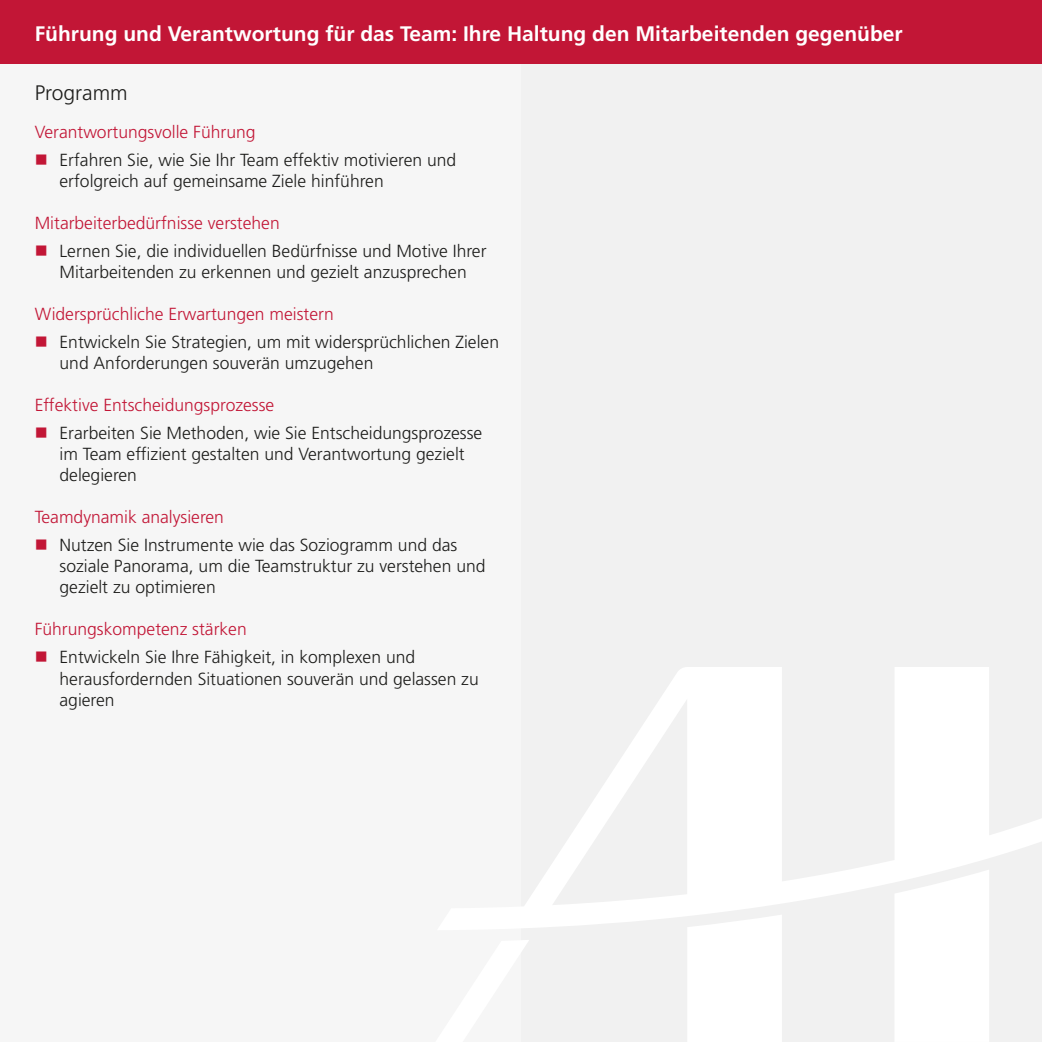
<style>
.page{position:relative;width:1042px;height:1042px;background:#fff}
.page>*{position:absolute;margin:0;border:0;box-sizing:border-box;transform-origin:0 0}
.t1{font:700 21px "Frutiger LT Pro";color:#fff}
.t2{font:300 21px "Frutiger LT Pro";color:#1d1d1b}
.t3{font:300 17.5px/21px "Frutiger LT Pro";color:#1d1d1b}
.t4{font:300 17.5px "Frutiger LT Pro";color:#c21636}
</style>
<div class="page">
<div style="left:0;top:0;width:1042px;height:65px;background:#c21636"></div>
<div style="left:521px;top:65px;width:521px;height:977px;background:#f1f1f1"></div>
<div style="left:0;top:65px;width:521px;height:977px;background:#f6f6f6"></div>
<div style="left:688px;top:930px;width:94px;height:112px;background:#fff"></div>
<div style="left:895px;top:930px;width:94px;height:112px;background:#fff"></div>
<svg style="left:521px;top:940px;width:8px;height:11px"></svg>
<svg style="left:521px;top:667px;width:521px;height:263px"></svg>
<p class="t1" style="left:35px;top:25px;width:869px">Führung und Verantwortung für das Team: Ihre Haltung den Mitarbeitenden gegenüber</p>
<p class="t2" style="left:35px;top:84px;width:94px">Programm</p>
<p class="t4" style="left:35px;top:125px;width:222px">Verantwortungsvolle Führung</p>
<p class="t3" style="left:60px;top:151px;width:398px">Erfahren Sie, wie Sie Ihr Team effektiv motivieren und erfolgreich auf gemeinsame Ziele hinführen</p>
<p class="t4" style="left:35px;top:216px;width:247px">Mitarbeiterbedürfnisse verstehen</p>
<p class="t3" style="left:60px;top:242px;width:428px">Lernen Sie, die individuellen Bedürfnisse und Motive Ihrer<br>Mitarbeitenden zu erkennen und gezielt anzusprechen</p>
<p class="t4" style="left:35px;top:307px;width:301px">Widersprüchliche Erwartungen meistern</p>
<p class="t3" style="left:60px;top:333px;width:441px">Entwickeln Sie Strategien, um mit widersprüchlichen Zielen und Anforderungen souverän umzugehen</p>
<p class="t4" style="left:35px;top:398px;width:241px">Effektive Entscheidungsprozesse</p>
<p class="t3" style="left:60px;top:424px;width:424px">Erarbeiten Sie Methoden, wie Sie Entscheidungsprozesse im Team effizient gestalten und Verantwortung gezielt delegieren</p>
<p class="t4" style="left:35px;top:510px;width:191px">Teamdynamik analysieren</p>
<p class="t3" style="left:60px;top:536px;width:427px">Nutzen Sie Instrumente wie das Soziogramm und das soziale Panorama, um die Teamstruktur zu verstehen und gezielt zu optimieren</p>
<p class="t4" style="left:35px;top:622px;width:213px">Führungskompetenz stärken</p>
<p class="t3" style="left:60px;top:648px;width:421px">Entwickeln Sie Ihre Fähigkeit, in komplexen und herausfordernden Situationen souverän und gelassen zu agieren</p>
</div>
